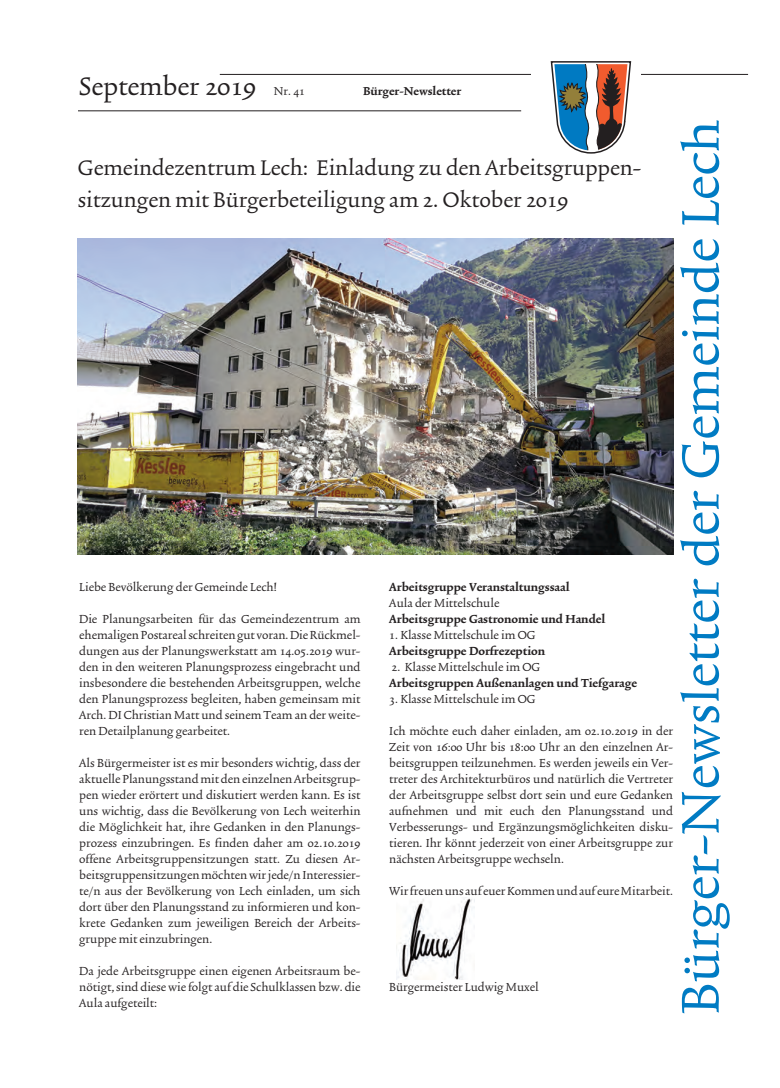
<style>
.page{position:relative;width:780px;height:1088px;background:#fff}
.page>*{position:absolute;margin:0;border:0;box-sizing:border-box;transform-origin:0 0}
.t1{font:62.5px "Trinite No 1 Rom Wid";color:#007bc3}
.t2{font:30px "Trinite No 2 Rom Wid";color:#231f20}
.t3{font:25px/32px "Trinite No 2 Rom Wid";color:#231f20}
.t4{font:13.75px/16px "Trinite No 2 Rom Wid";color:#231f20}
.t5{font:700 13.75px "Trinite No 2";color:#231f20}
.t6{font:700 13.5px "Trinite No 2";color:#231f20}
.s1{font-size:13.5px}
</style>
<div class="page">
<hr style="left:220px;top:74px;width:528px;height:1px;background:#231f20">
<hr style="left:78px;top:111px;width:443px;height:1px;background:#231f20">
<div style="left:531px;top:53px;width:109px;height:106px;background:#fff"></div>
<svg style="left:550px;top:61px;width:81px;height:93px"></svg>
<img style="left:78px;top:238px;width:595px;height:316px">
<img style="left:396px;top:897px;width:78px;height:82px">
<h2 class="t2" style="left:79px;top:67px;width:227px">September 2019 <span class="s1">Nr. 41</span></h2>
<p class="t6" style="left:363px;top:83px;width:99px">Bürger-Newsletter</p>
<h1 class="t1" style="left:660px;top:1014px;width:895px;rotate:-90deg">Bürger-Newsletter der Gemeinde Lech</h1>
<h3 class="t3" style="left:78px;top:150px;width:564px">Gemeindezentrum Lech: Einladung zu den Arbeits gruppen - sitzungen mit Bürgerbeteiligung am 2. Oktober 2019</h3>
<p class="t5" style="left:389px;top:578px;width:182px">Arbeitsgruppe Veranstaltungssaal</p>
<p class="t4" style="left:389px;top:594px;width:111px">Aula der Mittelschule</p>
<p class="t5" style="left:389px;top:610px;width:217px">Arbeitsgruppe Gastronomie und Handel</p>
<p class="t4" style="left:389px;top:626px;width:148px">1. Klasse Mittelschule im OG</p>
<p class="t5" style="left:389px;top:642px;width:157px">Arbeitsgruppe Dorfrezeption</p>
<p class="t4" style="left:391px;top:658px;width:150px">2. Klasse Mittelschule im OG</p>
<p class="t5" style="left:389px;top:674px;width:249px">Arbeitsgruppen Außenanlagen und Tiefgarage</p>
<p class="t4" style="left:389px;top:690px;width:148px">3. Klasse Mittelschule im OG</p>
<p class="t4" style="left:389px;top:722px;width:285px">Ich möchte euch daher einladen, am 02.10.2019 in der Zeit von 16:00 Uhr bis 18:00 Uhr an den einzelnen Ar - beits gruppen teilzunehmen. Es werden jeweils ein Ver - treter des Architekturbüros und natürlich die Vertreter der Arbeitsgruppe selbst dort sein und eure Gedanken aufnehmen und mit euch den Planungsstand und Verbesserungs- und Ergänzungsmöglichkeiten disku&shy;tieren. Ihr könnt jederzeit von einer Arbeitsgruppe zur nächsten Arbeitsgruppe wechseln.</p>
<p class="t4" style="left:389px;top:882px;width:285px">Wir freuen uns auf euer Kommen und auf eure Mitarbeit.</p>
<p class="t4" style="left:79px;top:578px;width:199px">Liebe Bevölkerung der Gemeinde Lech!</p>
<p class="t4" style="left:79px;top:610px;width:283px">Die Planungsarbeiten für das Gemeindezentrum am ehemaligen Postareal schreiten gut voran. Die Rück mel - dungen aus der Planungswerkstatt am 14.05.2019 wur&shy;den in den weiteren Planungsprozess eingebracht und insbesondere die bestehenden Arbeitsgruppen, welche den Planungsprozess begleiten, haben gemeinsam mit Arch. DI Christian Matt und seinem Team an der weite&shy;ren Detailplanung gearbeitet.</p>
<p class="t4" style="left:79px;top:754px;width:283px">Als Bürgermeister ist es mir besonders wichtig, dass der aktuelle Planungsstand mit den einzelnen Arbeits grup - pen wieder erörtert und diskutiert werden kann. Es ist uns wichtig, dass die Bevölkerung von Lech weiterhin die Möglichkeit hat, ihre Gedanken in den Pla nungs - pro zess einzubringen. Es finden daher am 02.10.2019 offene Arbeitsgruppensitzungen statt. Zu diesen Ar - beits gruppensitzungen möchten wir jede/n Interes sier - te/n aus der Bevölkerung von Lech einladen, um sich dort über den Planungsstand zu informieren und kon&shy;krete Gedanken zum jeweiligen Bereich der Ar beits - gruppe mit einzubringen.</p>
<p class="t4" style="left:79px;top:962px;width:283px;text-align:justify">Da jede Arbeitsgruppe einen eigenen Arbeitsraum be - nötigt, sind diese wie folgt auf die Schulklassen bzw. die Aula aufgeteilt:</p>
<p class="t4" style="left:389px;top:978px;width:151px">Bürgermeister Ludwig Muxel</p>
</div>
